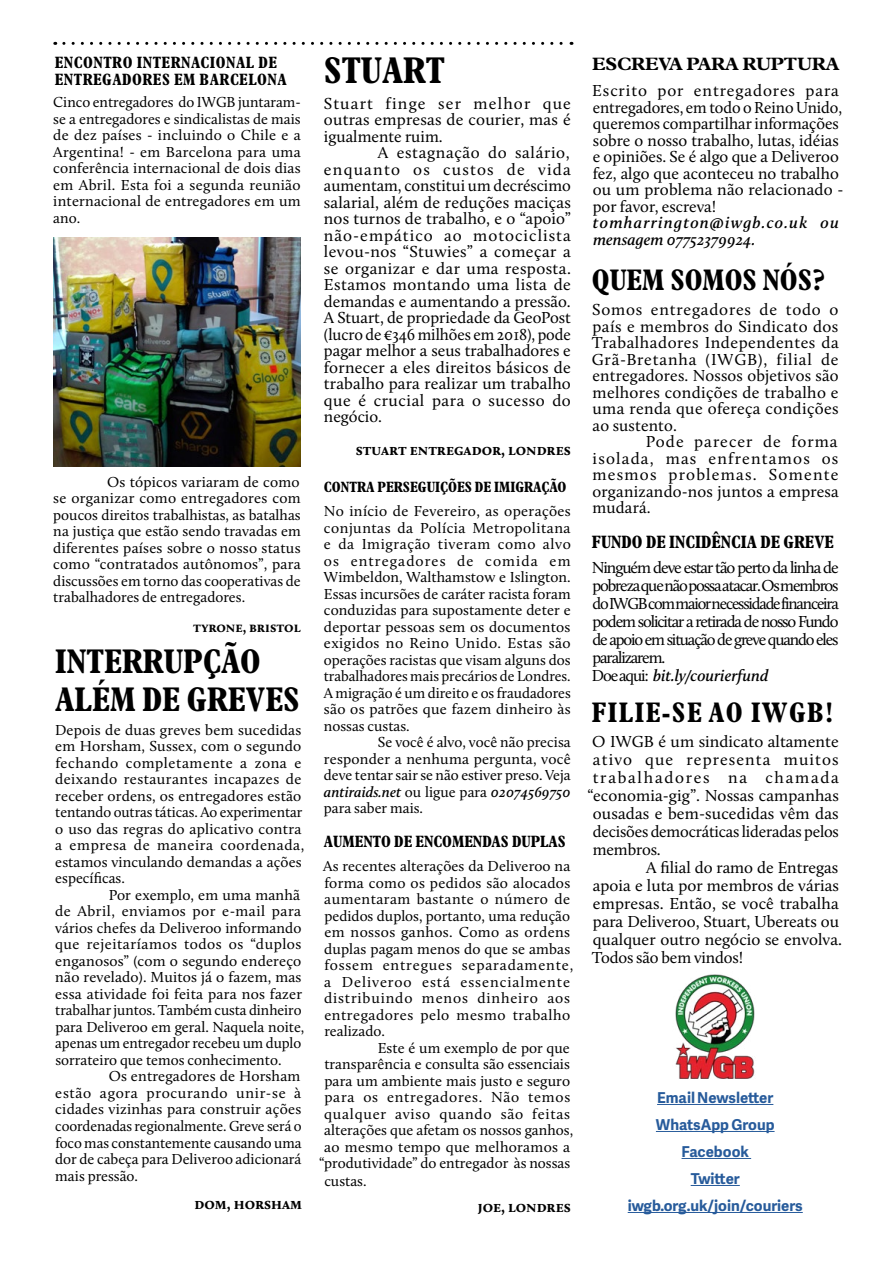
<style>
.page{position:relative;width:893px;height:1263px;background:#fff}
.page>*{position:absolute;margin:0;border:0;box-sizing:border-box;transform-origin:0 0}
.t1{font:700 condensed 37.5px "Plantin MT Pro";color:#000}
.t2{font:700 condensed 34.5px/37.5px "Plantin MT Pro";color:#000}
.t3{font:700 condensed 30px "Plantin MT Pro";color:#000}
.t4{font:700 condensed 28.5px "Plantin MT Pro";letter-spacing:.05em;color:#000}
.t5{font:700 condensed 18px "Plantin MT Pro";color:#000}
.t6{font:700 18px "Plantin MT Pro";letter-spacing:-.01em;color:#000}
.t7{font:16.5px/16.5px "Calluna";color:#000;text-align:justify}
.t8{font:16.5px/18px "Calluna";letter-spacing:-.07em;color:#000}
.t9{font:700 16.5px "Calluna";color:#000}
.t10{font:italic 600 16.5px/16.5px "Calluna";color:#000}
.t11{font:700 condensed 16.5px/16.5px "Plantin MT Pro";letter-spacing:.03em;color:#000}
.t12{font:700 condensed 16.5px "Plantin MT Pro";color:#000}
.t13{font:16.5px "Calluna";letter-spacing:.065em;color:#000}
.t14{font:16.5px "Calluna";letter-spacing:.1em;color:#000}
.t15{font:15px/16.5px "Calluna";letter-spacing:.01em;color:#000;text-align:justify}
.t16{font:700 15px/27px "Adelle Sans";color:#275b9b;text-align:center}
.t17{font:700 condensed 15px "Plantin MT Pro";color:#000}
.t18{font:700 15px "Calluna";color:#000}
.s1{font-weight:600;font-style:italic}
</style>
<div class="page">
<svg style="left:64px;top:42px;width:508px;height:3px"></svg>
<img style="left:53px;top:237px;width:248px;height:230px">
<img style="left:675px;top:974px;width:80px;height:105px">
<hr style="left:657px;top:1104px;width:116px;height:1px;background:#275b9b">
<hr style="left:656px;top:1131px;width:119px;height:1px;background:#275b9b">
<hr style="left:681px;top:1158px;width:70px;height:1px;background:#275b9b">
<hr style="left:691px;top:1185px;width:49px;height:1px;background:#275b9b">
<hr style="left:628px;top:1212px;width:175px;height:1px;background:#275b9b">
<p class="t11" style="left:55px;top:55px;width:233px">ENCONTRO INTERNACIONAL DE<br>ENTREGADORES EM BARCELONA</p>
<p class="t15" style="left:53px;top:94px;width:249px">Cinco entregadores do IWGB juntaram&shy;se a entregadores e sindicalistas de mais de dez países - incluindo o Chile e a Argentina! - em Barcelona para uma conferência internacional de dois dias em Abril. Esta foi a segunda reunião internacional de entregadores em um ano.</p>
<p class="t15" style="left:53px;top:473px;width:249px;text-indent:54px">Os tópicos variaram de como se organizar como entregadores com poucos direitos trabalhistas, as batalhas na justiça que estão sendo travadas em diferentes países sobre o nosso status como “contratados autônomos”, para discussões em torno das cooperativas de trabalhadores de entregadores.</p>
<p class="t18" style="left:193px;top:618px;width:109px">tyrone, bristol</p>
<h2 class="t2" style="left:55px;top:643px;width:246px">INTERRUPÇÃO<br>ALÉM DE GREVES</h2>
<p class="t15" style="left:55px;top:721px;width:251px;text-align:left">Depois de duas greves bem sucedidas em Horsham, Sussex, com o segundo fechando completamente a zona e deixando restaurantes incapazes de receber ordens, os entregadores estão tentando outras táticas. Ao experimentar o uso das regras do aplicativo contra a empresa de maneira coordenada, estamos vinculando demandas a ações específicas.</p>
<p class="t15" style="left:55px;top:886px;width:251px;text-align:left;text-indent:54px">Por exemplo, em uma manhã de Abril, enviamos por e-mail para vários chefes da Deliveroo informando que rejeitaríamos todos os “duplos enganosos” (com o segundo endereço não revelado). Muitos já o fazem, mas essa atividade foi feita para nos fazer trabalhar juntos. Também custa dinheiro para Deliveroo em geral. Naquela noite, apenas um entregador recebeu um duplo sorrateiro que temos conhecimento.</p>
<p class="t15" style="left:55px;top:1068px;width:248px;text-indent:54px">Os entregadores de Horsham estão agora procurando unir-se à cidades vizinhas para construir ações coordenadas regionalmente. Greve será o foco mas constantemente causando uma dor de cabeça para Deliveroo adicionará mais pressão.</p>
<p class="t9" style="left:195px;top:1193px;width:109px">dom, horsham</p>
<h1 class="t1" style="left:324px;top:49px;width:123px">STUART</h1>
<p class="t7" style="left:324px;top:95px;width:249px">Stuart finge ser melhor que outras empresas de courier, mas é igualmente ruim.</p>
<p class="t7" style="left:324px;top:144px;width:249px;text-indent:54px">A estagnação do salário, enquanto os custos de vida aumentam, constitui um decréscimo salarial, além de reduções maciças nos turnos de trabalho, e o “apoio” não-empático ao motociclista levou-nos “Stuwies” a começar a se organizar e dar uma resposta.<br>Estamos montando uma lista de demandas e aumentando a pressão.<br>A Stuart, de propriedade da GeoPost (lucro de €346 milhões em 2018), pode pagar melhor a seus trabalhadores e fornecer a eles direitos básicos de trabalho para realizar um trabalho que é crucial para o sucesso do negócio.</p>
<p class="t9" style="left:356px;top:439px;width:217px">stuart entregador, londres</p>
<p class="t17" style="left:324px;top:478px;width:244px">CONTRA PERSEGUIÇÕES DE IMIGRAÇÃO</p>
<p class="t15" style="left:324px;top:503px;width:248px">No início de Fevereiro, as operações conjuntas da Polícia Metropolitana e da Imigração tiveram como alvo os entregadores de comida em Wimbeldon, Walthamstow e Islington.<br>Essas incursões de caráter racista foram conduzidas para supostamente deter e deportar pessoas sem os documentos exigidos no Reino Unido. Estas são operações racistas que visam alguns dos trabalhadores mais precários de Londres.<br>A migração é um direito e os fraudadores são os patrões que fazem dinheiro às nossas custas.</p>
<p class="t15" style="left:324px;top:734px;width:248px;text-indent:54px">Se você é alvo, você não precisa responder a nenhuma pergunta, você deve tentar sair se não estiver preso. Veja <span class="s1">antiraids.net</span> ou ligue para <span class="s1">02074569750 </span>para saber mais.</p>
<p class="t12" style="left:324px;top:832px;width:243px">AUMENTO DE ENCOMENDAS DUPLAS</p>
<p class="t15" style="left:323px;top:858px;width:252px;text-align:left">As recentes alterações da Deliveroo na forma como os pedidos são alocados aumentaram bastante o número de pedidos duplos, portanto, uma redução em nossos ganhos. Como as ordens duplas pagam menos do que se ambas fossem entregues separadamente, a Deliveroo está essencialmente distribuindo menos dinheiro aos entregadores pelo mesmo trabalho realizado.</p>
<p class="t15" style="left:319px;top:1039px;width:255px;text-align:right">Este é um exemplo de por que transparência e consulta são essenciais para um ambiente mais justo e seguro para os entregadores. Não temos qualquer aviso quando são feitas alterações que afetam os nossos ganhos, ao mesmo tempo que melhoramos a “produtividade” do entregador às nossas</p>
<p class="t15" style="left:324px;top:1173px;width:44px">custas.</p>
<p class="t9" style="left:478px;top:1196px;width:95px">joe, londres</p>
<p class="t6" style="left:592px;top:53px;width:249px">ESCREVA PARA RUPTURA</p>
<p class="t7" style="left:592px;top:82px;width:253px;text-align:left">Escrito por entregadores para entregadores, em todo o Reino Unido, queremos compartilhar informações sobre o nosso trabalho, lutas, idéias e opiniões. Se é algo que a Deliveroo fez, algo que aconteceu no trabalho ou um problema não relacionado - por favor, escreva!</p>
<p class="t10" style="left:593px;top:214px;width:248px">tomharrington@iwgb.co.uk ou mensagem 07752379924.</p>
<h3 class="t3" style="left:592px;top:262px;width:235px">QUEM SOMOS NÓS?</h3>
<p class="t7" style="left:592px;top:301px;width:249px">Somos entregadores de todo o país e membros do Sindicato dos Trabalhadores Independentes da Grã-Bretanha (IWGB), filial de entregadores. Nossos objetivos são melhores condições de trabalho e uma renda que ofereça condições ao sustento.</p>
<p class="t7" style="left:592px;top:433px;width:248px;text-indent:53px">Pode parecer de forma isolada, mas enfrentamos os mesmos problemas. Somente organizando-nos juntos a empresa mudará.</p>
<p class="t5" style="left:592px;top:531px;width:243px">FUNDO DE INCIDÊNCIA DE GREVE</p>
<p class="t8" style="left:592px;top:558px;width:249px">Ninguém deve estar tão perto da linha de pobreza que não possa atacar. Os membros do IWGB com maior necessidade financeira podem solicitar a retirada de nosso Fundo de apoio em situação de greve quando eles paralizarem.<br>Doe aqui: <span class="s1">bit.ly/courierfund</span></p>
<h3 class="t4" style="left:592px;top:695px;width:243px">FILIE-SE AO IWGB!</h3>
<p class="t7" style="left:592px;top:733px;width:248px">O IWGB é um sindicato altamente</p>
<p class="t13" style="left:593px;top:749px;width:247px">ativo que representa muitos</p>
<p class="t14" style="left:593px;top:767px;width:248px">trabalhadores na chamada</p>
<p class="t7" style="left:588px;top:787px;width:253px">“economia-gig”. Nossas campanhas</p>
<p class="t7" style="left:593px;top:805px;width:247px">ousadas e bem-sucedidas vêm das</p>
<p class="t7" style="left:593px;top:823px;width:248px">decisões democráticas lideradas pelos</p>
<p class="t7" style="left:593px;top:841px;width:69px">membros.</p>
<p class="t7" style="left:646px;top:859px;width:193px">A filial do ramo de Entregas</p>
<p class="t7" style="left:593px;top:877px;width:247px">apoia e luta por membros de várias</p>
<p class="t7" style="left:593px;top:895px;width:248px">empresas. Então, se você trabalha</p>
<p class="t7" style="left:593px;top:913px;width:248px">para Deliveroo, Stuart, Ubereats ou</p>
<p class="t7" style="left:593px;top:931px;width:251px">qualquer outro negócio se envolva.</p>
<p class="t7" style="left:592px;top:949px;width:153px">Todos são bem vindos!</p>
<p class="t16" style="left:628px;top:1083px;width:177px">Email Newsletter<br>WhatsApp Group<br>Facebook<br>Twitter iwgb.org.uk/join/couriers</p>
</div>
